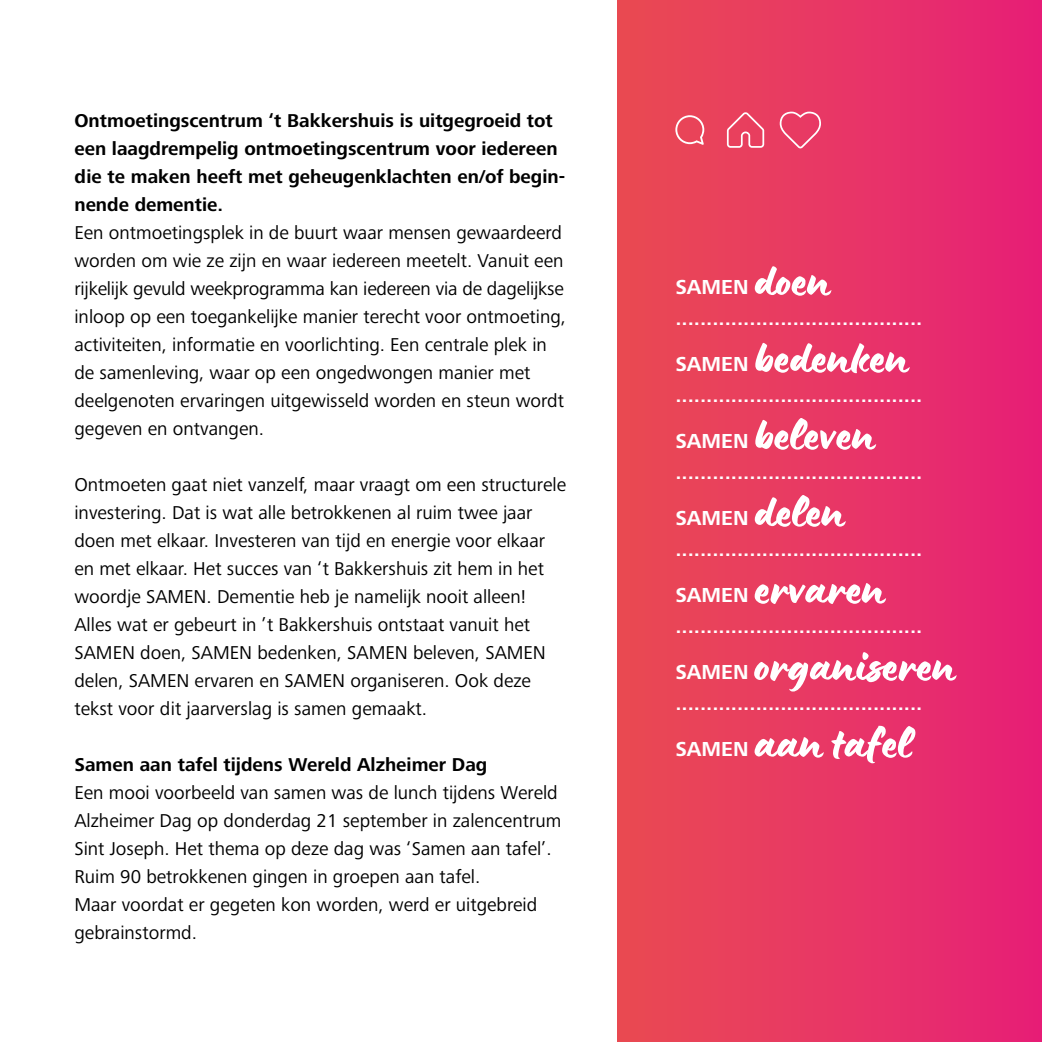
<style>
.page{position:relative;width:1042px;height:1042px;background:#fff}
.page>*{position:absolute;margin:0;border:0;box-sizing:border-box;transform-origin:0 0}
.t1{font:52.5px "Lumios Brush";color:#fff}
.t2{font:700 21px/45.5px "Frutiger Next";color:#fff}
.t3{font:19.25px/28px "Frutiger Next";color:#000}
.t4{font:700 19.25px/28px "Frutiger Next";color:#000}
</style>
<div class="page">
<div style="left:617px;top:0;width:425px;height:1042px;background:linear-gradient(to right,#e94c52,#e72077)"></div>
<svg style="left:675px;top:115px;width:29px;height:30px"></svg>
<svg style="left:727px;top:112px;width:37px;height:36px"></svg>
<svg style="left:780px;top:112px;width:41px;height:36px"></svg>
<p class="t4" style="left:74px;top:107px;width:492px">Ontmoetingscentrum ‘t Bakkershuis is uitgegroeid tot een laagdrempelig ontmoetingscentrum voor iedereen die te maken heeft met geheugenklachten en/of begin&shy;nende dementie.</p>
<p class="t3" style="left:74px;top:219px;width:493px">Een ontmoetingsplek in de buurt waar mensen gewaardeerd worden om wie ze zijn en waar iedereen meetelt. Vanuit een rijkelijk gevuld weekprogramma kan iedereen via de dagelijkse inloop op een toegankelijke manier terecht voor ontmoeting, activiteiten, informatie en voorlichting. Een centrale plek in de samenleving, waar op een ongedwongen manier met deelgenoten ervaringen uitgewisseld worden en steun wordt gegeven en ontvangen.</p>
<p class="t3" style="left:74px;top:471px;width:493px">Ontmoeten gaat niet vanzelf, maar vraagt om een structurele investering. Dat is wat alle betrokkenen al ruim twee jaar doen met elkaar. Investeren van tijd en energie voor elkaar en met elkaar. Het succes van ‘t Bakkershuis zit hem in het woordje SAMEN. Dementie heb je namelijk nooit alleen!<br>Alles wat er gebeurt in ’t Bakkershuis ontstaat vanuit het SAMEN doen, SAMEN bedenken, SAMEN beleven, SAMEN delen, SAMEN ervaren en SAMEN organiseren. Ook deze tekst voor dit jaarverslag is samen gemaakt.</p>
<p class="t4" style="left:74px;top:751px;width:414px">Samen aan tafel tijdens Wereld Alzheimer Dag</p>
<p class="t3" style="left:74px;top:779px;width:488px">Een mooi voorbeeld van samen was de lunch tijdens Wereld Alzheimer Dag op donderdag 21 september in zalencentrum Sint Joseph. Het thema op deze dag was ‘Samen aan tafel’.<br>Ruim 90 betrokkenen gingen in groepen aan tafel.<br>Maar voordat er gegeten kon worden, werd er uitgebreid gebrainstormd.</p>
<h1 class="t1" style="left:755px;top:243px;width:78px">doen</h1>
<p class="t2" style="left:675px;top:296px;width:248px">........................................<br>SAMEN</p>
<p class="t2" style="left:675px;top:264px;width:75px">SAMEN</p>
<h1 class="t1" style="left:755px;top:320px;width:156px">bedenken</h1>
<p class="t2" style="left:675px;top:373px;width:248px">........................................<br>SAMEN</p>
<h1 class="t1" style="left:755px;top:397px;width:123px">beleven</h1>
<p class="t2" style="left:675px;top:450px;width:248px">........................................<br>SAMEN</p>
<h1 class="t1" style="left:755px;top:474px;width:92px">delen</h1>
<p class="t2" style="left:675px;top:527px;width:248px">........................................<br>SAMEN</p>
<h1 class="t1" style="left:755px;top:551px;width:132px">ervaren</h1>
<p class="t2" style="left:675px;top:604px;width:248px">........................................<br>SAMEN</p>
<h1 class="t1" style="left:755px;top:628px;width:203px">organiseren</h1>
<p class="t2" style="left:675px;top:681px;width:248px">........................................<br>SAMEN</p>
<h1 class="t1" style="left:755px;top:705px;width:159px">aan tafel</h1>
</div>
